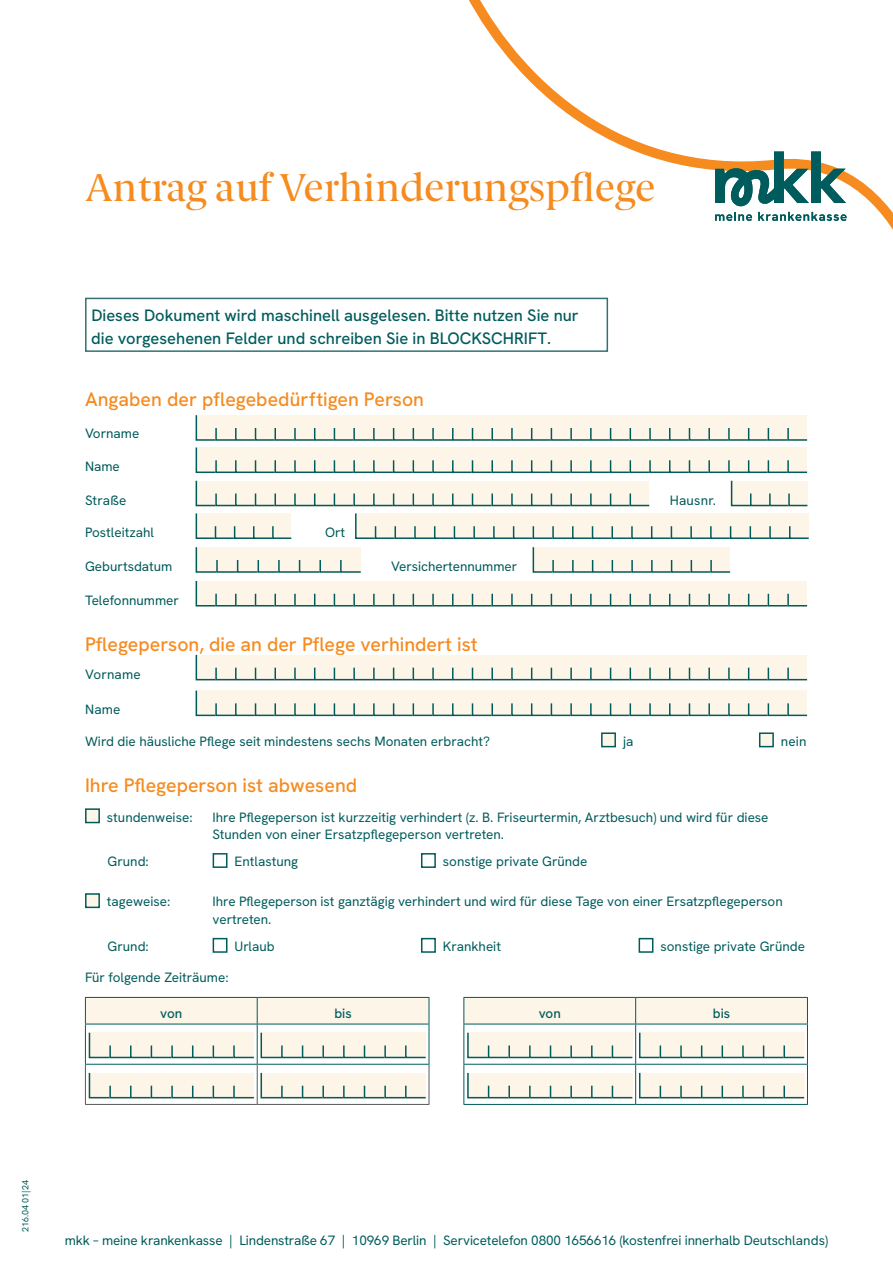
<style>
.page{position:relative;width:893px;height:1263px;background:#fff}
.page>*{position:absolute;margin:0;border:0;box-sizing:border-box;transform-origin:0 0}
.t1{font:500 39px "Berlingske Serif";color:#f68b1f}
.t2{font:19.5px "Hanken Grotesk";color:#f68b1f}
.t3{font:16.5px/22.4px "Hanken Grotesk";color:#005c5c}
.t4{font:13.5px/17.9px "Hanken Grotesk";color:#005c5c}
.t5{font:13.5px "Hanken Grotesk";color:#015a5a}
.t6{font:9px "Hanken Grotesk";color:#005c5c}
</style>
<div class="page">
<svg style="left:448px;top:0;width:445px;height:352px"></svg>
<svg style="left:715px;top:152px;width:131px;height:54px"></svg>
<svg style="left:715px;top:212px;width:37px;height:9px"></svg>
<svg style="left:758px;top:212px;width:88px;height:9px"></svg>
<svg style="left:195px;top:415px;width:614px;height:124px"></svg>
<svg style="left:195px;top:547px;width:166px;height:26px;background:#e6e6db"></svg>
<svg style="left:532px;top:547px;width:199px;height:26px;background:#e6e6db"></svg>
<svg style="left:195px;top:581px;width:613px;height:26px;background:#e6e7dc"></svg>
<svg style="left:195px;top:654px;width:613px;height:27px;background:#e7e7dd"></svg>
<svg style="left:195px;top:690px;width:613px;height:27px;background:#e7e7dd"></svg>
<div style="left:601px;top:732px;width:15px;height:15px;background:#fef5e9"></div>
<div style="left:601px;top:732px;width:15px;height:15px;border:2px solid #005c5c"></div>
<div style="left:759px;top:732px;width:15px;height:15px;background:#fef5e9"></div>
<div style="left:759px;top:732px;width:15px;height:15px;border:2px solid #005c5c"></div>
<div style="left:85px;top:808px;width:15px;height:15px;background:#fef5e9"></div>
<div style="left:85px;top:808px;width:15px;height:15px;border:2px solid #005c5c"></div>
<div style="left:213px;top:853px;width:14px;height:15px;border:2px solid #005c5c"></div>
<div style="left:421px;top:853px;width:15px;height:15px;border:2px solid #005c5c"></div>
<div style="left:85px;top:893px;width:15px;height:15px;background:#fef5e9"></div>
<div style="left:85px;top:893px;width:15px;height:15px;border:2px solid #005c5c"></div>
<div style="left:213px;top:938px;width:14px;height:15px;border:2px solid #005c5c"></div>
<div style="left:421px;top:938px;width:15px;height:15px;border:2px solid #005c5c"></div>
<div style="left:639px;top:938px;width:14px;height:15px;border:2px solid #005c5c"></div>
<hr style="left:85px;top:1024px;width:172px;height:1px;background:#005c5c">
<hr style="left:85px;top:1024px;width:1px;height:40px;background:#005c5c">
<hr style="left:257px;top:1024px;width:172px;height:1px;background:#005c5c">
<hr style="left:257px;top:1024px;width:1px;height:40px;background:#005c5c">
<hr style="left:429px;top:1024px;width:1px;height:40px;background:#005c5c">
<hr style="left:85px;top:1064px;width:172px;height:1px;background:#005c5c">
<hr style="left:257px;top:1064px;width:172px;height:1px;background:#005c5c">
<svg style="left:85px;top:997px;width:723px;height:27px;background:#efece2"></svg>
<hr style="left:463px;top:1024px;width:173px;height:1px;background:#005c5c">
<hr style="left:463px;top:1024px;width:1px;height:40px;background:#005c5c">
<hr style="left:636px;top:1024px;width:172px;height:1px;background:#005c5c">
<hr style="left:635px;top:1024px;width:1px;height:40px;background:#005c5c">
<hr style="left:807px;top:1024px;width:1px;height:40px;background:#005c5c">
<hr style="left:463px;top:1064px;width:173px;height:1px;background:#005c5c">
<hr style="left:463px;top:1064px;width:1px;height:40px;background:#005c5c">
<hr style="left:636px;top:1064px;width:172px;height:1px;background:#005c5c">
<hr style="left:635px;top:1064px;width:1px;height:40px;background:#005c5c">
<hr style="left:807px;top:1064px;width:1px;height:40px;background:#005c5c">
<hr style="left:463px;top:1104px;width:173px;height:1px;background:#005c5c">
<hr style="left:636px;top:1104px;width:172px;height:1px;background:#005c5c">
<hr style="left:85px;top:1064px;width:1px;height:40px;background:#57585a">
<hr style="left:257px;top:1064px;width:1px;height:40px;background:#57585a">
<hr style="left:85px;top:1104px;width:172px;height:1px;background:#57585a">
<hr style="left:257px;top:1104px;width:172px;height:1px;background:#57585a">
<hr style="left:429px;top:1064px;width:1px;height:40px;background:#57585a">
<svg style="left:88px;top:1031px;width:338px;height:28px;background:#e8e8de"></svg>
<svg style="left:467px;top:1031px;width:338px;height:28px;background:#e6e7dd"></svg>
<svg style="left:88px;top:1071px;width:338px;height:28px;background:#e8e8df"></svg>
<svg style="left:467px;top:1071px;width:338px;height:28px;background:#e7e7dd"></svg>
<div style="left:85px;top:298px;width:523px;height:54px;border:2px solid #347072"></div>
<h1 class="t1" style="left:85px;top:156px;width:572px">Antrag auf Verhinderungspflege</h1>
<p class="t3" style="left:91px;top:304px;width:489px">Dieses Dokument wird maschinell ausgelesen. Bitte nutzen Sie nur die vorgesehenen Felder und schreiben Sie in BLOCKSCHRIFT.</p>
<h2 class="t2" style="left:85px;top:387px;width:341px">Angaben der pflegebedürftigen Person</h2>
<p class="t5" style="left:85px;top:424px;width:56px">Vorname</p>
<p class="t5" style="left:85px;top:458px;width:36px">Name</p>
<p class="t5" style="left:85px;top:491px;width:43px">Straße</p>
<p class="t5" style="left:670px;top:491px;width:48px">Hausnr.</p>
<p class="t5" style="left:85px;top:524px;width:71px">Postleitzahl</p>
<p class="t5" style="left:325px;top:524px;width:22px">Ort</p>
<p class="t5" style="left:85px;top:558px;width:89px">Geburtsdatum</p>
<p class="t5" style="left:391px;top:558px;width:128px">Versichertennummer</p>
<p class="t5" style="left:85px;top:591px;width:95px">Telefonnummer</p>
<h2 class="t2" style="left:85px;top:631px;width:394px">Pflegeperson, die an der Pflege verhindert ist</h2>
<p class="t5" style="left:85px;top:665px;width:57px">Vorname</p>
<p class="t5" style="left:85px;top:701px;width:37px">Name</p>
<p class="t4" style="left:85px;top:732px;width:406px">Wird die häusliche Pflege seit mindestens sechs Monaten erbracht?</p>
<p class="t5" style="left:623px;top:732px;width:12px">ja</p>
<p class="t5" style="left:781px;top:732px;width:27px">nein</p>
<h2 class="t2" style="left:85px;top:772px;width:274px">Ihre Pflegeperson ist abwesend</h2>
<p class="t4" style="left:107px;top:808px;width:87px">stundenweise:</p>
<p class="t4" style="left:213px;top:808px;width:557px">Ihre Pflegeperson ist kurzzeitig verhindert (z. B. Friseurtermin, Arztbesuch) und wird für diese<br>Stunden von einer Ersatzpflegeperson vertreten.</p>
<p class="t4" style="left:108px;top:852px;width:43px">Grund:</p>
<p class="t4" style="left:235px;top:852px;width:65px">Entlastung</p>
<p class="t4" style="left:443px;top:852px;width:146px">sonstige private Gründe</p>
<p class="t4" style="left:107px;top:892px;width:65px">tageweise:</p>
<p class="t4" style="left:213px;top:892px;width:572px">Ihre Pflegeperson ist ganztägig verhindert und wird für diese Tage von einer Ersatzpflegeperson vertreten.</p>
<p class="t4" style="left:108px;top:937px;width:43px">Grund:</p>
<p class="t4" style="left:235px;top:937px;width:42px">Urlaub</p>
<p class="t4" style="left:443px;top:937px;width:60px">Krankheit</p>
<p class="t4" style="left:660px;top:937px;width:146px">sonstige private Gründe</p>
<p class="t4" style="left:85px;top:968px;width:145px">Für folgende Zeiträume:</p>
<p class="t4" style="left:160px;top:1004px;width:24px">von</p>
<p class="t4" style="left:334px;top:1004px;width:19px">bis</p>
<p class="t4" style="left:539px;top:1004px;width:24px">von</p>
<p class="t4" style="left:713px;top:1004px;width:19px">bis</p>
<p class="t6" style="left:20px;top:1232px;width:54px;rotate:-90deg">216.04 01|24</p>
<p class="t4" style="left:65px;top:1231px;width:765px">mkk – meine krankenkasse | Lindenstraße 67 | 10969 Berlin | Servicetelefon 0800 1656616 (kostenfrei innerhalb Deutschlands)</p>
</div>
